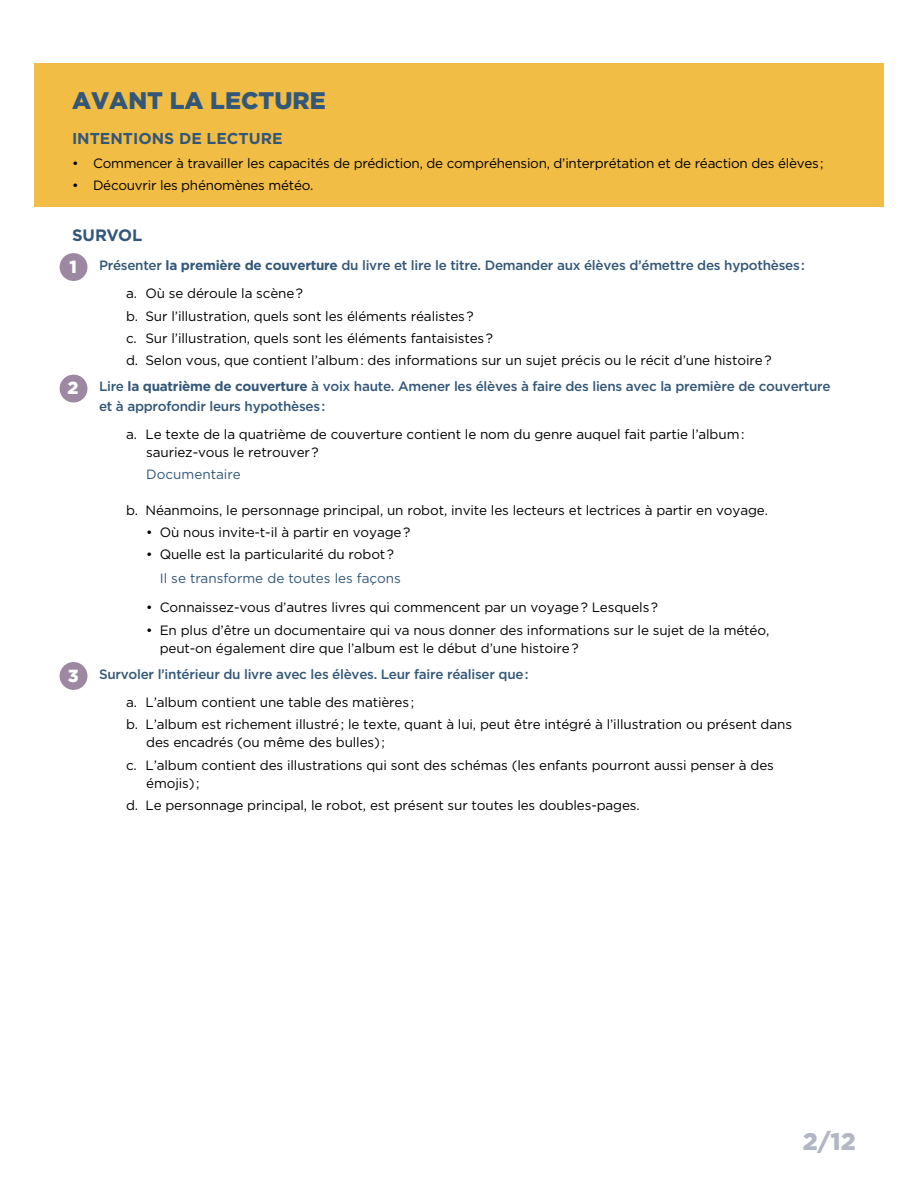
<style>
.page{position:relative;width:918px;height:1188px;background:#fff}
.page>*{position:absolute;margin:0;border:0;box-sizing:border-box;transform-origin:0 0}
.t1{font:900 24px "Gotham";color:#335778}
.t2{font:900 24px "Gotham";color:#b3b6c5}
.t3{font:900 17.55px "Gotham";color:#fff}
.t4{font:700 16.5px "Gotham";color:#335778}
.t5{font:700 15.75px "Gotham";color:#335778}
.t6{font:13.5px/22.4px "Gotham";letter-spacing:-.01em;color:#000}
.t7{font:500 13.5px/28.3px "Gotham";letter-spacing:-.02em;color:#335778}
.t8{font:13.5px "Gotham";color:#335778}
.s1{font-weight:700}
.s2{font-weight:400;color:#000}
</style>
<div class="page">
<div style="left:34px;top:63px;width:850px;height:89px;background:#f2bd45"></div>
<div style="left:34px;top:143px;width:850px;height:41px;background:#f2bd45"></div>
<div style="left:34px;top:166px;width:850px;height:40px;background:#f2bd45"></div>
<div style="left:60px;top:253px;width:27px;height:28px;background:#9d88a1;border-radius:50%"></div>
<div style="left:60px;top:375px;width:27px;height:28px;background:#9d88a1;border-radius:50%"></div>
<div style="left:60px;top:662px;width:27px;height:28px;background:#9d88a1;border-radius:50%"></div>
<h1 class="t1" style="left:72px;top:84px;width:255px">AVANT LA LECTURE</h1>
<p class="t5" style="left:72px;top:128px;width:212px">INTENTIONS DE LECTURE</p>
<p class="t6" style="left:72px;top:151px;width:753px">• Commencer à travailler les capacités de prédiction, de compréhension, d’interprétation et de réaction des élèves ;</p>
<p class="t6" style="left:72px;top:174px;width:243px">• Découvrir les phénomènes météo.</p>
<p class="t4" style="left:72px;top:225px;width:72px">SURVOL</p>
<p class="t7" style="left:126px;top:251px;width:680px;text-indent:-27px">Présenter <span class="s1">la première de couverture</span> du livre et lire le titre. Demander aux élèves d’émettre des hypothèses : <span class="s2">a. Où se déroule la scène ?</span></p>
<p class="t6" style="left:126px;top:304px;width:647px">b. Sur l’illustration, quels sont les éléments réalistes ?<br>c. Sur l’illustration, quels sont les éléments fantaisistes ?<br>d. Selon vous, que contient l’album : des informations sur un sujet précis ou le récit d’une histoire ?</p>
<p class="t7" style="left:99px;top:377px;width:733px;line-height:19.5px">Lire <span class="s1">la quatrième de couverture</span> à voix haute. Amener les élèves à faire des liens avec la première de couverture et à approfondir leurs hypothèses :</p>
<p class="t6" style="left:146px;top:425px;width:600px;line-height:18px;text-indent:-20px">a. Le texte de la quatrième de couverture contient le nom du genre auquel fait partie l’album : sauriez-vous le retrouver ?</p>
<p class="t8" style="left:146px;top:465px;width:96px">Documentaire</p>
<p class="t6" style="left:126px;top:498px;width:644px">b. Néanmoins, le personnage principal, un robot, invite les lecteurs et lectrices à partir en voyage.</p>
<p class="t6" style="left:146px;top:521px;width:266px">• Où nous invite-t-il à partir en voyage ?</p>
<p class="t6" style="left:146px;top:543px;width:249px">• Quelle est la particularité du robot ?</p>
<p class="t8" style="left:160px;top:570px;width:243px">Il se transforme de toutes les façons</p>
<p class="t6" style="left:146px;top:596px;width:513px">• Connaissez-vous d’autres livres qui commencent par un voyage ? Lesquels ?</p>
<p class="t6" style="left:160px;top:620px;width:611px;line-height:18px;text-indent:-14px">• En plus d’être un documentaire qui va nous donner des informations sur le sujet de la météo, peut-on également dire que l’album est le début d’une histoire ?</p>
<p class="t7" style="left:99px;top:660px;width:431px">Survoler l’intérieur du livre avec les élèves. Leur faire réaliser que :</p>
<p class="t6" style="left:126px;top:691px;width:668px">a. L’album contient une table des matières ;<br>b. L’album est richement illustré ; le texte, quant à lui, peut être intégré à l’illustration ou présent dans</p>
<p class="t6" style="left:126px;top:731px;width:649px;text-indent:20px">des encadrés (ou même des bulles) ;<br>c. L’album contient des illustrations qui sont des schémas (les enfants pourront aussi penser à des</p>
<p class="t6" style="left:126px;top:771px;width:515px;text-indent:20px">émojis) ;<br>d. Le personnage principal, le robot, est présent sur toutes les doubles-pages.</p>
<p class="t3" style="left:69px;top:254px;width:9px">1</p>
<p class="t3" style="left:68px;top:376px;width:12px">2</p>
<p class="t3" style="left:68px;top:663px;width:12px">3</p>
<h1 class="t2" style="left:803px;top:1125px;width:54px">2/12</h1>
</div>
